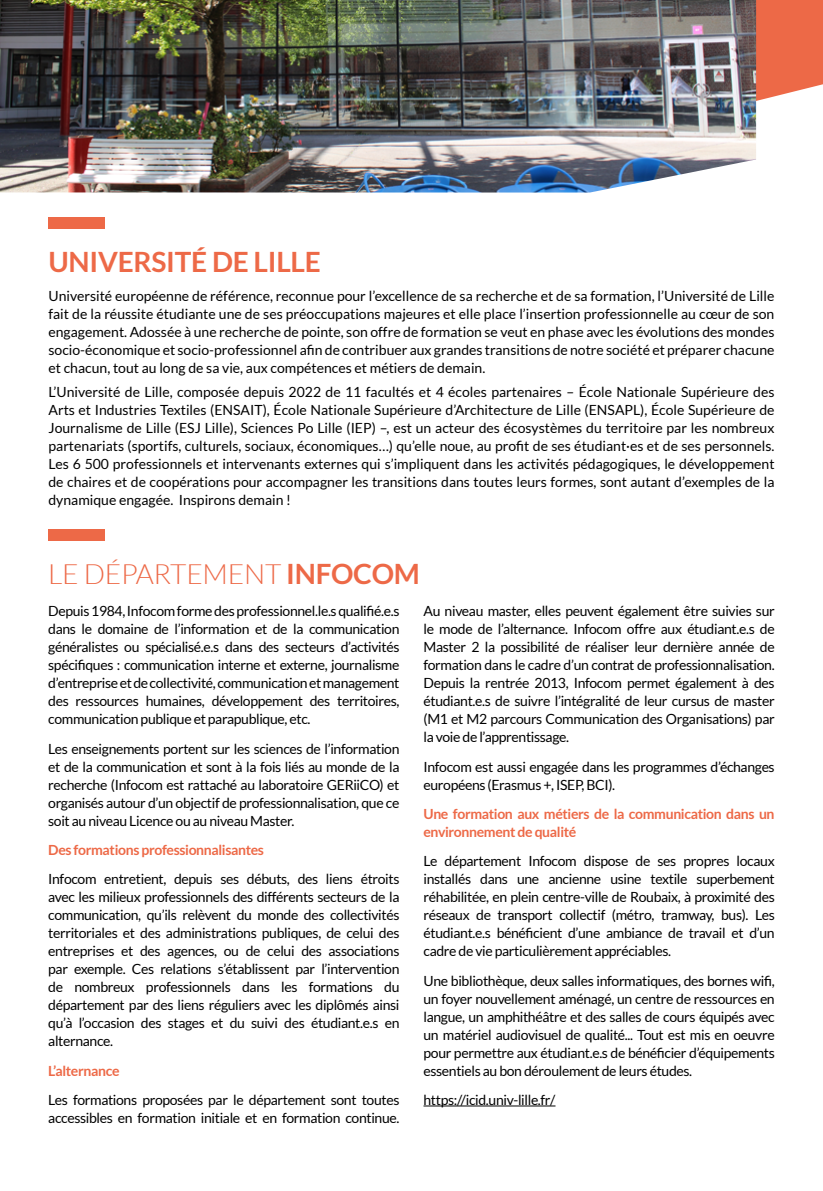
<style>
.page{position:relative;width:823px;height:1191px;background:#fff}
.page>*{position:absolute;margin:0;border:0;box-sizing:border-box;transform-origin:0 0}
.t1{font:300 28px "Lato";letter-spacing:-.01em;color:#ed6947}
.t2{font:700 28px "Lato";letter-spacing:-.01em;color:#ed6947}
.t3{font:14px/18px "Lato";letter-spacing:-.025em;color:#000;text-align:justify}
.t4{font:700 14px/18px "Lato";letter-spacing:-.025em;color:#ed6947}
.s1{font-weight:700}
</style>
<div class="page">
<div style="left:48px;top:217px;width:57px;height:11px;background:#ed6947"></div>
<div style="left:48px;top:529px;width:57px;height:12px;background:#ed6947"></div>
<hr style="left:423px;top:1105px;width:132px;height:1px;background:#000">
<svg style="left:755px;top:0;width:67px;height:109px;background:#ed7f62"></svg>
<img style="left:0;top:0;width:755px;height:192px">
<h1 class="t2" style="left:48px;top:245px;width:273px">UNIVERSITÉ DE LILLE</h1>
<p class="t3" style="left:48px;top:287px;width:727px">Université européenne de référence, reconnue pour l’excellence de sa recherche et de sa formation, l’Université de Lille fait de la réussite étudiante une de ses préoccupations majeures et elle place l’insertion professionnelle au cœur de son engagement. Adossée à une recherche de pointe, son offre de formation se veut en phase avec les évolutions des mondes socio-économique et socio-professionnel afin de contribuer aux grandes transitions de notre société et préparer chacune et chacun, tout au long de sa vie, aux compétences et métiers de demain.</p>
<p class="t3" style="left:48px;top:382px;width:727px">L’Université de Lille, composée depuis 2022 de 11 facultés et 4 écoles partenaires – École Nationale Supérieure des Arts et Industries Textiles (ENSAIT), École Nationale Supérieure d’Architecture de Lille (ENSAPL), École Supérieure de Journalisme de Lille (ESJ Lille), Sciences Po Lille (IEP) –, est un acteur des écosystèmes du territoire par les nombreux partenariats (sportifs, culturels, sociaux, économiques…) qu’elle noue, au profit de ses étudiant·es et de ses personnels.<br>Les 6 500 professionnels et intervenants externes qui s’impliquent dans les activités pédagogiques, le développement de chaires et de coopérations pour accompagner les transitions dans toutes leurs formes, sont autant d’exemples de la dynamique engagée. Inspirons demain !</p>
<h1 class="t1" style="left:48px;top:559px;width:373px">LE DÉPARTEMENT <span class="s1">INFOCOM</span></h1>
<p class="t3" style="left:48px;top:602px;width:352px">Depuis 1984, Infocom forme des professionnel.le.s qualifié.e.s dans le domaine de l’information et de la communication généralistes ou spécialisé.e.s dans des secteurs d’activités spécifiques : communication interne et externe, journalisme d’entreprise et de collectivité, communication et management des ressources humaines, développement des territoires, communication publique et parapublique, etc.</p>
<p class="t3" style="left:48px;top:739px;width:352px">Les enseignements portent sur les sciences de l’information et de la communication et sont à la fois liés au monde de la recherche (Infocom est rattaché au laboratoire GERiiCO) et organisés autour d’un objectif de professionnalisation, que ce soit au niveau Licence ou au niveau Master.</p>
<p class="t4" style="left:48px;top:840px;width:217px">Des formations professionnalisantes</p>
<p class="t3" style="left:48px;top:870px;width:352px">Infocom entretient, depuis ses débuts, des liens étroits avec les milieux professionnels des différents secteurs de la communication, qu’ils relèvent du monde des collectivités territoriales et des administrations publiques, de celui des entreprises et des agences, ou de celui des associations par exemple. Ces relations s’établissent par l’intervention de nombreux professionnels dans les formations du département par des liens réguliers avec les diplômés ainsi qu’à l’occasion des stages et du suivi des étudiant.e.s en alternance.</p>
<p class="t4" style="left:48px;top:1061px;width:73px">L’alternance</p>
<p class="t3" style="left:48px;top:1091px;width:352px">Les formations proposées par le département sont toutes accessibles en formation initiale et en formation continue.</p>
<p class="t3" style="left:423px;top:602px;width:352px">Au niveau master, elles peuvent également être suivies sur le mode de l’alternance. Infocom offre aux étudiant.e.s de Master 2 la possibilité de réaliser leur dernière année de formation dans le cadre d’un contrat de professionnalisation.<br>Depuis la rentrée 2013, Infocom permet également à des étudiant.e.s de suivre l’intégralité de leur cursus de master (M1 et M2 parcours Communication des Organisations) par la voie de l’apprentissage.</p>
<p class="t3" style="left:423px;top:757px;width:352px">Infocom est aussi engagée dans les programmes d’échanges européens (Erasmus +, ISEP, BCI).</p>
<p class="t4" style="left:423px;top:804px;width:352px">Une formation aux métiers de la communication dans un environnement de qualité</p>
<p class="t3" style="left:423px;top:852px;width:352px">Le département Infocom dispose de ses propres locaux installés dans une ancienne usine textile superbement réhabilitée, en plein centre-ville de Roubaix, à proximité des réseaux de transport collectif (métro, tramway, bus). Les étudiant.e.s bénéficient d’une ambiance de travail et d’un cadre de vie particulièrement appréciables.</p>
<p class="t3" style="left:423px;top:971px;width:352px">Une bibliothèque, deux salles informatiques, des bornes wifi, un foyer nouvellement aménagé, un centre de ressources en langue, un amphithéâtre et des salles de cours équipés avec un matériel audiovisuel de qualité... Tout est mis en oeuvre pour permettre aux étudiant.e.s de bénéficier d’équipements essentiels au bon déroulement de leurs études.</p>
<p class="t3" style="left:423px;top:1091px;width:133px">https://icid.univ-lille.fr/</p>
</div>
